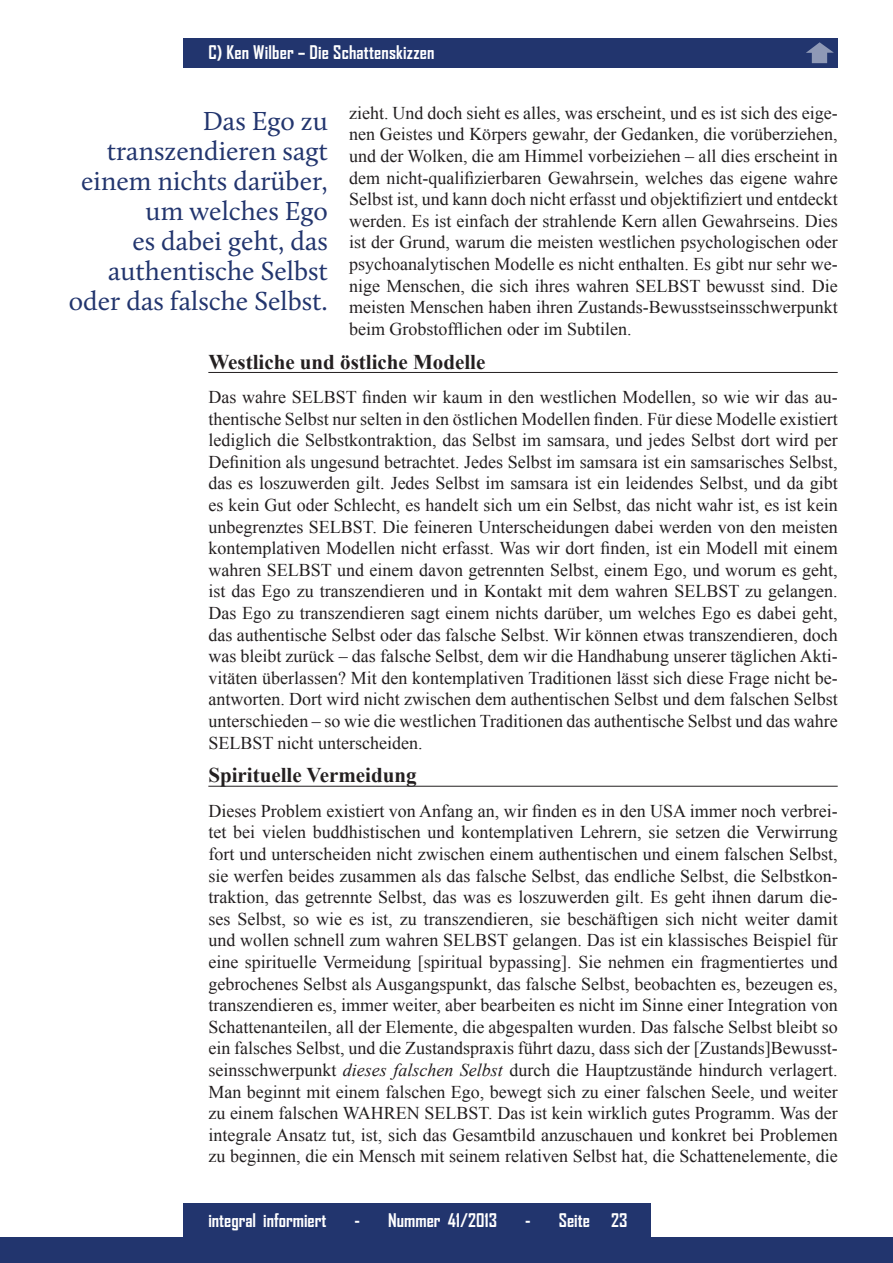
<style>
.page{position:relative;width:893px;height:1263px;background:#fff}
.page>*{position:absolute;margin:0;border:0;box-sizing:border-box;transform-origin:0 0}
.t1{font:27px/30px "Calluna";color:#22356e;text-align:right}
.t2{font:700 21px "Times New Roman";color:#231f20}
.t3{font:18px/21.6px "Times New Roman";color:#231f20;text-align:justify}
.t4{font:700 18px "Agency FB";color:#fff}
.s1{font-style:italic}
</style>
<div class="page">
<div style="left:0;top:1238px;width:893px;height:25px;background:#22356e"></div>
<div style="left:183px;top:1203px;width:468px;height:34px;background:#22356e"></div>
<div style="left:183px;top:38px;width:655px;height:30px;background:#22356e"></div>
<hr style="left:208px;top:372px;width:630px;height:1px;background:#231f20">
<hr style="left:208px;top:786px;width:630px;height:1px;background:#231f20">
<svg style="left:806px;top:42px;width:28px;height:21px"></svg>
<p class="t4" style="left:208px;top:41px;width:228px">C) Ken Wilber – Die Schattenskizzen</p>
<h1 class="t1" style="left:69px;top:106px;width:260px">Das Ego zu transzendieren sagt einem nichts darüber, um welches Ego<br>es dabei geht, das authentische Selbst oder das falsche Selbst.</h1>
<p class="t3" style="left:349px;top:102px;width:490px">zieht. Und doch sieht es alles, was erscheint, und es ist sich des eige&shy;nen Geistes und Körpers gewahr, der Gedanken, die vorüberziehen, und der Wolken, die am Himmel vorbeiziehen – all dies erscheint in dem nicht-qualifizierbaren Gewahrsein, welches das eigene wahre Selbst ist, und kann doch nicht erfasst und objektifiziert und entdeckt werden. Es ist einfach der strahlende Kern allen Gewahrseins. Dies ist der Grund, warum die meisten westlichen psychologischen oder psychoanalytischen Modelle es nicht enthalten. Es gibt nur sehr we&shy;nige Menschen, die sich ihres wahren SELBST bewusst sind. Die meisten Menschen haben ihren Zustands-Bewusstseinsschwerpunkt beim Grobstofflichen oder im Subtilen.</p>
<p class="t2" style="left:208px;top:347px;width:279px">Westliche und östliche Modelle</p>
<p class="t3" style="left:208px;top:386px;width:631px">Das wahre SELBST finden wir kaum in den westlichen Modellen, so wie wir das au&shy;thentische Selbst nur selten in den östlichen Modellen finden. Für diese Modelle existiert lediglich die Selbstkontraktion, das Selbst im samsara, und jedes Selbst dort wird per Definition als ungesund betrachtet. Jedes Selbst im samsara ist ein samsarisches Selbst, das es loszuwerden gilt. Jedes Selbst im samsara ist ein leidendes Selbst, und da gibt es kein Gut oder Schlecht, es handelt sich um ein Selbst, das nicht wahr ist, es ist kein unbegrenztes SELBST. Die feineren Unterscheidungen dabei werden von den meisten kontemplativen Modellen nicht erfasst. Was wir dort finden, ist ein Modell mit einem wahren SELBST und einem davon getrennten Selbst, einem Ego, und worum es geht, ist das Ego zu transzendieren und in Kontakt mit dem wahren SELBST zu gelangen.<br>Das Ego zu transzendieren sagt einem nichts darüber, um welches Ego es dabei geht, das authentische Selbst oder das falsche Selbst. Wir können etwas transzendieren, doch was bleibt zurück – das falsche Selbst, dem wir die Handhabung unserer täglichen Akti&shy;vitäten überlassen? Mit den kontemplativen Traditionen lässt sich diese Frage nicht be&shy;antworten. Dort wird nicht zwischen dem authentischen Selbst und dem falschen Selbst unterschieden – so wie die westlichen Traditionen das authentische Selbst und das wahre SELBST nicht unterscheiden.</p>
<p class="t2" style="left:208px;top:761px;width:210px">Spirituelle Vermeidung</p>
<p class="t3" style="left:208px;top:800px;width:631px">Dieses Problem existiert von Anfang an, wir finden es in den USA immer noch verbrei&shy;tet bei vielen buddhistischen und kontemplativen Lehrern, sie setzen die Verwirrung fort und unterscheiden nicht zwischen einem authentischen und einem falschen Selbst, sie werfen beides zusammen als das falsche Selbst, das endliche Selbst, die Selbstkon&shy;traktion, das getrennte Selbst, das was es loszuwerden gilt. Es geht ihnen darum die&shy;ses Selbst, so wie es ist, zu transzendieren, sie beschäftigen sich nicht weiter damit und wollen schnell zum wahren SELBST gelangen. Das ist ein klassisches Beispiel für eine spirituelle Vermeidung [spiritual bypassing]. Sie nehmen ein fragmentiertes und gebrochenes Selbst als Ausgangspunkt, das falsche Selbst, beobachten es, bezeugen es, transzendieren es, immer weiter, aber bearbeiten es nicht im Sinne einer Integration von Schattenanteilen, all der Elemente, die abgespalten wurden. Das falsche Selbst bleibt so ein falsches Selbst, und die Zustandspraxis führt dazu, dass sich der [Zustands]Bewusst&shy;seinsschwerpunkt <span class="s1">dieses falschen Selbst</span> durch die Hauptzustände hindurch verlagert.<br>Man beginnt mit einem falschen Ego, bewegt sich zu einer falschen Seele, und weiter zu einem falschen WAHREN SELBST. Das ist kein wirklich gutes Programm. Was der integrale Ansatz tut, ist, sich das Gesamtbild anzuschauen und konkret bei Problemen zu beginnen, die ein Mensch mit seinem relativen Selbst hat, die Schattenelemente, die</p>
<p class="t4" style="left:208px;top:1208px;width:120px">integral informiert</p>
<p class="t4" style="left:355px;top:1208px;width:144px">- Nummer 41/2013</p>
<p class="t4" style="left:525px;top:1208px;width:104px">- Seite 23</p>
</div>
